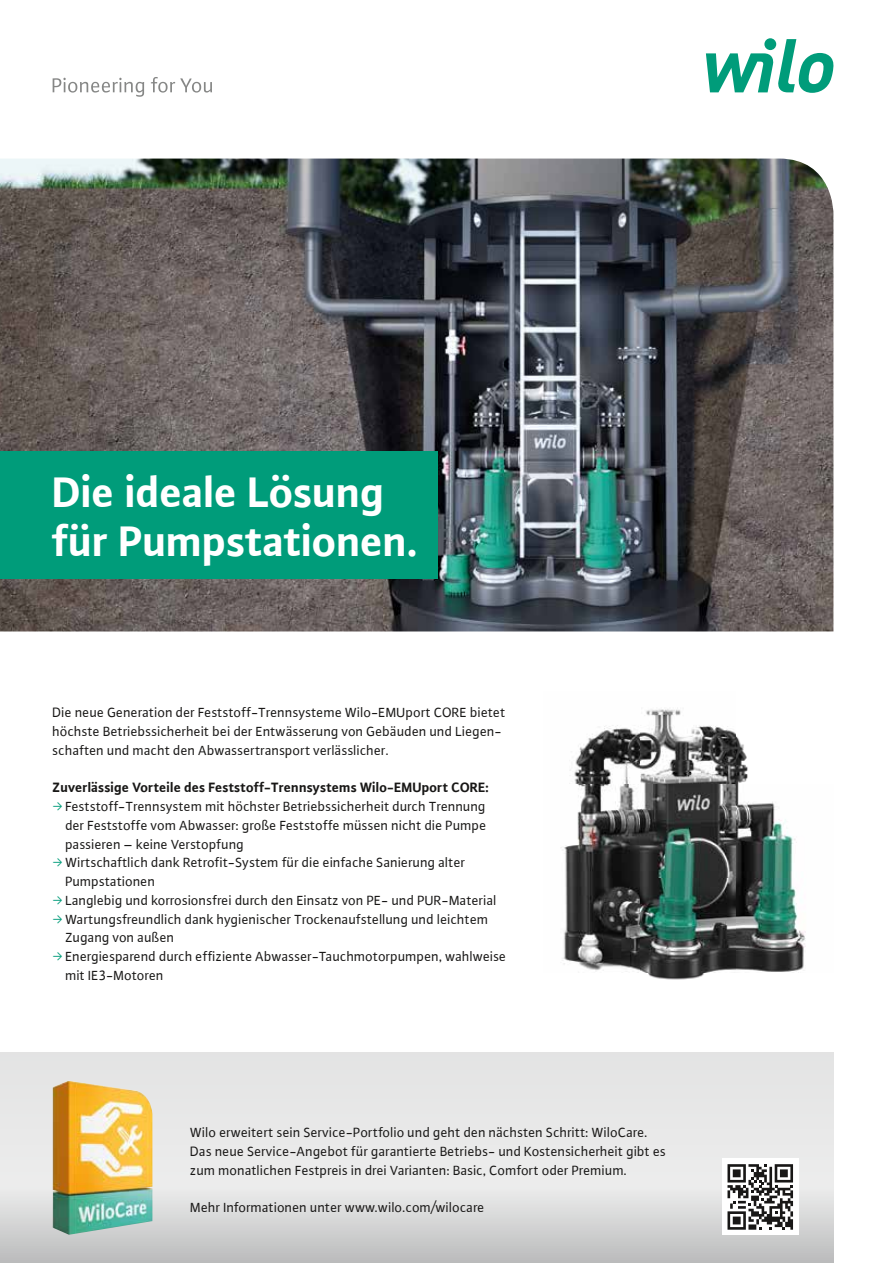
<style>
.page{position:relative;width:893px;height:1263px;background:#fff}
.page>*{position:absolute;margin:0;border:0;box-sizing:border-box;transform-origin:0 0}
.t1{font:700 45px/48.8px "WILO Plus Global";letter-spacing:-.01em;color:#fff}
.t2{font:14.25px/18.8px "WILO Plus Global";color:#181716}
.t3{font:700 14.25px "WILO Plus Global";color:#181716}
.s1{font-family:"WILO Pict";color:#009c7a}
</style>
<div class="page">
<svg style="left:0;top:1052px;width:833px;height:211px;background:#dfe0e0"></svg>
<img style="left:0;top:159px;width:833px;height:472px">
<svg style="left:706px;top:39px;width:128px;height:54px"></svg>
<div style="left:764px;top:38px;width:12px;height:12px;background:#009c7a;border-radius:50%"></div>
<svg style="left:53px;top:77px;width:159px;height:20px"></svg>
<div style="left:0;top:451px;width:437px;height:128px;background:#009c7a"></div>
<img style="left:561px;top:708px;width:245px;height:272px">
<img style="left:53px;top:1081px;width:99px;height:154px">
<div style="left:722px;top:1159px;width:76px;height:76px;background:#fff"></div>
<svg style="left:727px;top:1164px;width:66px;height:66px"></svg>
<h1 class="t1" style="left:52px;top:467px;width:368px">Die ideale Lösung für Pumpstationen.</h1>
<p class="t2" style="left:53px;top:703px;width:454px">Die neue Generation der Feststoff-Trennsysteme Wilo-EMUport CORE bietet höchste Betriebssicherheit bei der Entwässerung von Gebäuden und Liegen&shy;schaften und macht den Abwassertransport verlässlicher.</p>
<p class="t3" style="left:53px;top:779px;width:438px">Zuverlässige Vorteile des Feststoff-Trennsystems Wilo-EMUport CORE:</p>
<p class="t2" style="left:53px;top:797px;width:435px"><span class="s1">ƒ</span> Feststoff-Trennsystem mit höchster Betriebssicherheit durch Trennung</p>
<p class="t2" style="left:65px;top:816px;width:423px">der Feststoffe vom Abwasser: große Feststoffe müssen nicht die Pumpe</p>
<p class="t2" style="left:65px;top:834px;width:180px">passieren – keine Verstopfung</p>
<p class="t2" style="left:53px;top:853px;width:414px"><span class="s1">ƒ</span> Wirtschaftlich dank Retrofit-System für die einfache Sanierung alter</p>
<p class="t2" style="left:65px;top:872px;width:91px">Pumpstationen</p>
<p class="t2" style="left:53px;top:891px;width:446px"><span class="s1">ƒ</span> Langlebig und korrosionsfrei durch den Einsatz von PE- und PUR-Material</p>
<p class="t2" style="left:53px;top:909px;width:437px"><span class="s1">ƒ</span> Wartungsfreundlich dank hygienischer Trockenaufstellung und leichtem</p>
<p class="t2" style="left:65px;top:928px;width:110px">Zugang von außen</p>
<p class="t2" style="left:53px;top:947px;width:455px"><span class="s1">ƒ</span> Energiesparend durch effiziente Abwasser-Tauchmotorpumpen, wahlweise</p>
<p class="t2" style="left:65px;top:966px;width:100px">mit IE3-Motoren</p>
<p class="t2" style="left:190px;top:1123px;width:477px">Wilo erweitert sein Service-Portfolio und geht den nächsten Schritt: WiloCare.<br>Das neue Service-Angebot für garantierte Betriebs- und Kostensicherheit gibt es zum monatlichen Festpreis in drei Varianten: Basic, Comfort oder Premium.</p>
<p class="t2" style="left:190px;top:1198px;width:296px">Mehr Informationen unter www.wilo.com/wilocare</p>
</div>
